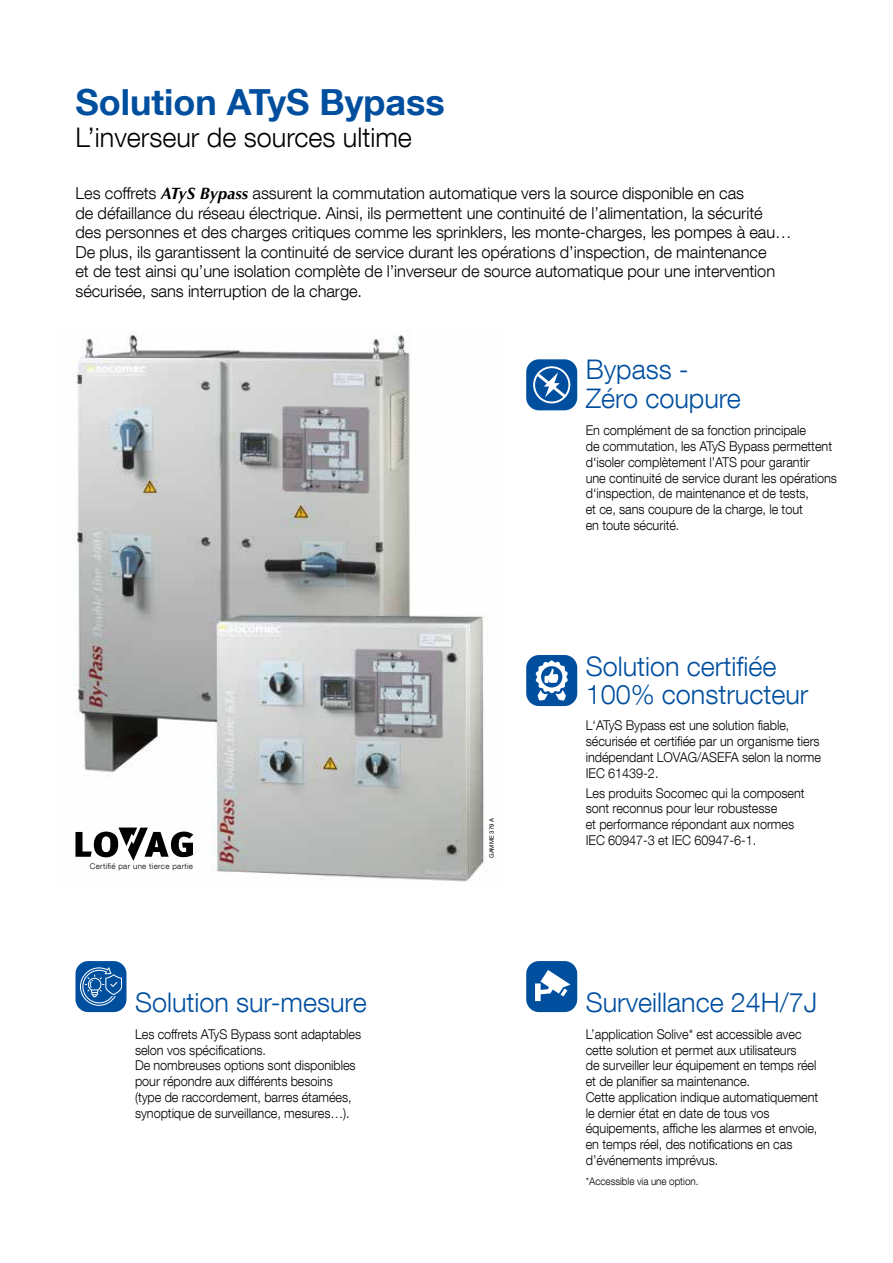
<style>
.page{position:relative;width:893px;height:1263px;background:#fff}
.page>*{position:absolute;margin:0;border:0;box-sizing:border-box;transform-origin:0 0}
.t1{font:700 36px "Helvetica Neue LT Com";color:#004f9f}
.t2{font:300 27px/28.5px "Helvetica Neue LT Com";color:#004f9f}
.t3{font:300 27px "Helvetica Neue LT Com";color:#000}
.t4{font:300 16.5px/19.5px "Helvetica Neue LT Com";letter-spacing:-.005em;color:#000}
.t5{font:300 13.5px/15.8px "Helvetica Neue LT Com";letter-spacing:-.005em;color:#000;scale:.94 1}
.t6{font:300 10.5px "Helvetica Neue LT Com";letter-spacing:-.005em;color:#000;scale:.94 1}
.t7{font:300 7.95px "Helvetica Neue LT Com";letter-spacing:.04em;color:#000}
.t8{font:6px "Helvetica Neue LT Com";color:#000}
.s1{font-family:"Optima LT Std";font-weight:700;font-style:italic}
</style>
<div class="page">
<div style="left:75px;top:961px;width:51px;height:51px;background:#004f9f;border-radius:13px"></div>
<svg style="left:80px;top:967px;width:42px;height:39px"></svg>
<div style="left:526px;top:961px;width:51px;height:51px;background:#004f9f;border-radius:13px"></div>
<svg style="left:535px;top:970px;width:36px;height:31px"></svg>
<img style="left:74px;top:331px;width:414px;height:551px">
<svg style="left:75px;top:827px;width:118px;height:34px"></svg>
<div style="left:526px;top:359px;width:51px;height:51px;background:#004f9f;border-radius:13px"></div>
<svg style="left:533px;top:366px;width:37px;height:37px"></svg>
<div style="left:526px;top:655px;width:51px;height:51px;background:#004f9f;border-radius:13px"></div>
<svg style="left:535px;top:660px;width:33px;height:41px"></svg>
<h1 class="t1" style="left:75px;top:79px;width:371px">Solution ATyS Bypass</h1>
<h2 class="t3" style="left:75px;top:120px;width:338px">L’inverseur de sources ultime</h2>
<p class="t4" style="left:75px;top:183px;width:718px">Les coffrets <span class="s1">ATyS Bypass</span> assurent la commutation automatique vers la source disponible en cas<br>de défaillance du réseau électrique. Ainsi, ils permettent une continuité de l’alimentation, la sécurité des personnes et des charges critiques comme les sprinklers, les monte-charges, les pompes à eau… De plus, ils garantissent la continuité de service durant les opérations d’inspection, de maintenance<br>et de test ainsi qu’une isolation complète de l’inverseur de source automatique pour une intervention sécurisée, sans interruption de la charge.</p>
<h2 class="t2" style="left:586px;top:355px;width:157px">Bypass -<br>Zéro coupure</h2>
<p class="t5" style="left:586px;top:422px;width:269px">En complément de sa fonction principale<br>de commutation, les ATyS Bypass permettent d‘isoler complètement l’ATS pour garantir<br>une continuité de service durant les opérations d‘inspection, de maintenance et de tests,<br>et ce, sans coupure de la charge, le tout<br>en toute sécurité.</p>
<p class="t7" style="left:90px;top:861px;width:105px">Certifié par une tierce partie</p>
<p class="t8" style="left:488px;top:858px;width:42px;rotate:-90deg">GAMME 379 A</p>
<h2 class="t2" style="left:586px;top:651px;width:224px">Solution certifiée<br>100% constructeur</h2>
<p class="t5" style="left:586px;top:717px;width:252px">L‘ATyS Bypass est une solution fiable, sécurisée et certifiée par un organisme tiers indépendant LOVAG/ASEFA selon la norme IEC 61439-2.</p>
<p class="t5" style="left:586px;top:785px;width:234px">Les produits Socomec qui la composent sont reconnus pour leur robustesse<br>et performance répondant aux normes IEC 60947-3 et IEC 60947-6-1.</p>
<h2 class="t2" style="left:135px;top:988px;width:233px">Solution sur-mesure</h2>
<h2 class="t2" style="left:586px;top:988px;width:233px">Surveillance 24H/7J</h2>
<p class="t5" style="left:135px;top:1026px;width:242px">Les coffrets ATyS Bypass sont adaptables selon vos spécifications.<br>De nombreuses options sont disponibles pour répondre aux différents besoins (type de raccordement, barres étamées, synoptique de surveillance, mesures…).</p>
<p class="t5" style="left:586px;top:1026px;width:249px">L’application Solive* est accessible avec cette solution et permet aux utilisateurs<br>de surveiller leur équipement en temps réel et de planifier sa maintenance.<br>Cette application indique automatiquement le dernier état en date de tous vos équipements, affiche les alarmes et envoie, en temps réel, des notifications en cas d’événements imprévus.</p>
<p class="t6" style="left:586px;top:1174px;width:121px">*Accessible via une option.</p>
</div>
